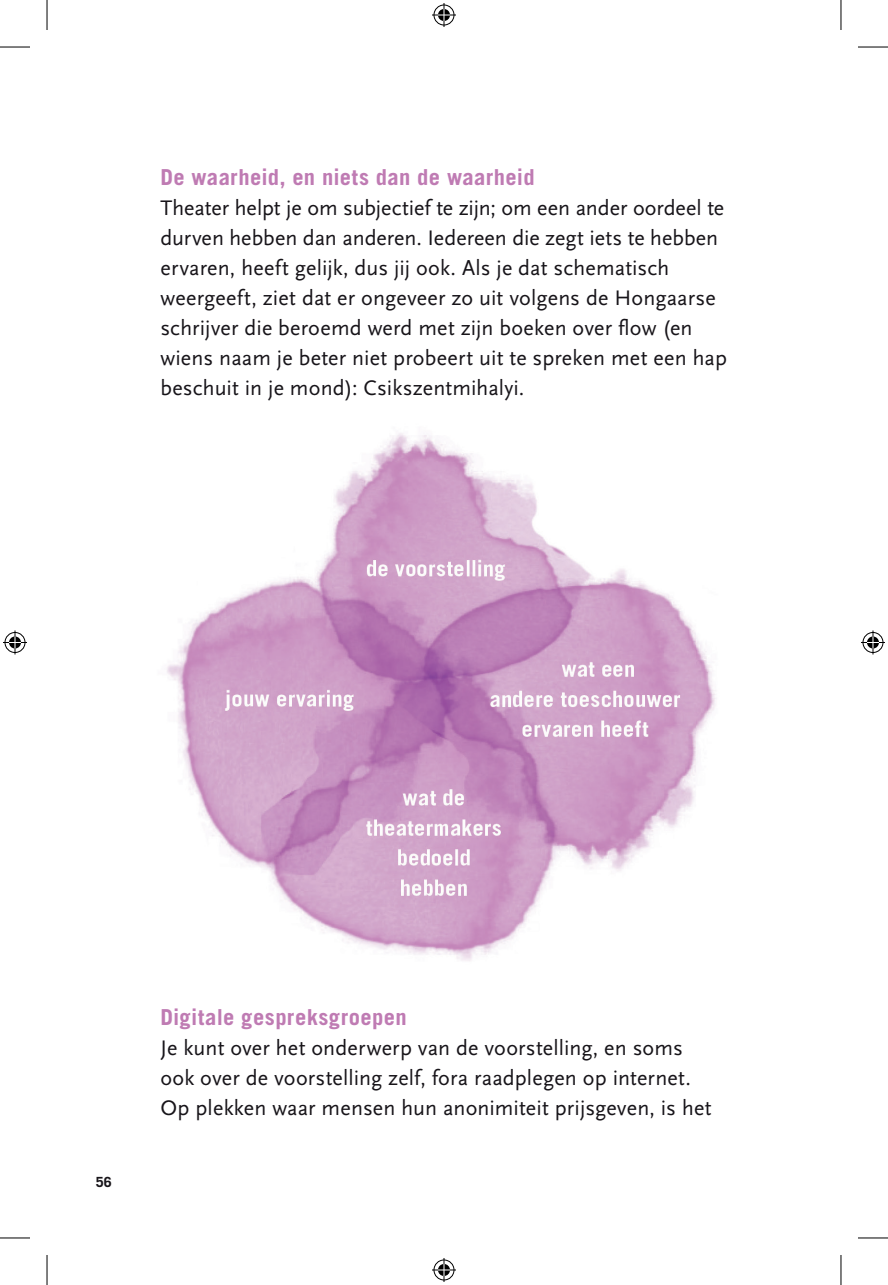
<style>
.page{position:relative;width:888px;height:1285px;background:#fff}
.page>*{position:absolute;margin:0;border:0;box-sizing:border-box;transform-origin:0 0}
.t1{font:22px/30px "Scala Sans";letter-spacing:.005em;color:#171419}
.t2{font:700 22px "Tele 2";letter-spacing:.015em;color:#bf7bb3}
.t3{font:700 14px "Tele 2";color:#171419}
</style>
<div class="page">
<img style="left:166px;top:433px;width:550px;height:528px">
<hr style="left:0;top:47px;width:30px;height:1px;background:#000">
<hr style="left:858px;top:47px;width:30px;height:1px;background:#000">
<hr style="left:0;top:1237px;width:30px;height:1px;background:#000">
<hr style="left:858px;top:1237px;width:30px;height:1px;background:#000">
<hr style="left:47px;top:0;width:1px;height:30px;background:#000">
<hr style="left:47px;top:1255px;width:1px;height:30px;background:#000">
<hr style="left:840px;top:0;width:1px;height:30px;background:#000">
<hr style="left:840px;top:1255px;width:1px;height:30px;background:#000">
<svg style="left:432px;top:3px;width:24px;height:24px"></svg>
<svg style="left:432px;top:1258px;width:24px;height:24px"></svg>
<svg style="left:3px;top:630px;width:24px;height:24px"></svg>
<svg style="left:861px;top:630px;width:24px;height:24px"></svg>
<p class="t2" style="left:160px;top:163px;width:376px">De waarheid, en niets dan de waarheid</p>
<p class="t1" style="left:160px;top:193px;width:568px">Theater helpt je om subjectief te zijn; om een ander oordeel te durven hebben dan anderen. Iedereen die zegt iets te hebben ervaren, heeft gelijk, dus jij ook. Als je dat schematisch weergeeft, ziet dat er ongeveer zo uit volgens de Hongaarse schrijver die beroemd werd met zijn boeken over flow (en wiens naam je beter niet probeert uit te spreken met een hap beschuit in je mond): Csikszentmihalyi.</p>
<p class="t3" style="left:96px;top:1173px;width:18px">56</p>
<p class="t2" style="left:160px;top:1003px;width:248px">Digitale gespreksgroepen</p>
<p class="t1" style="left:160px;top:1033px;width:552px">Je kunt over het onderwerp van de voorstelling, en soms ook over de voorstelling zelf, fora raadplegen op internet.<br>Op plekken waar mensen hun anonimiteit prijsgeven, is het</p>
</div>
